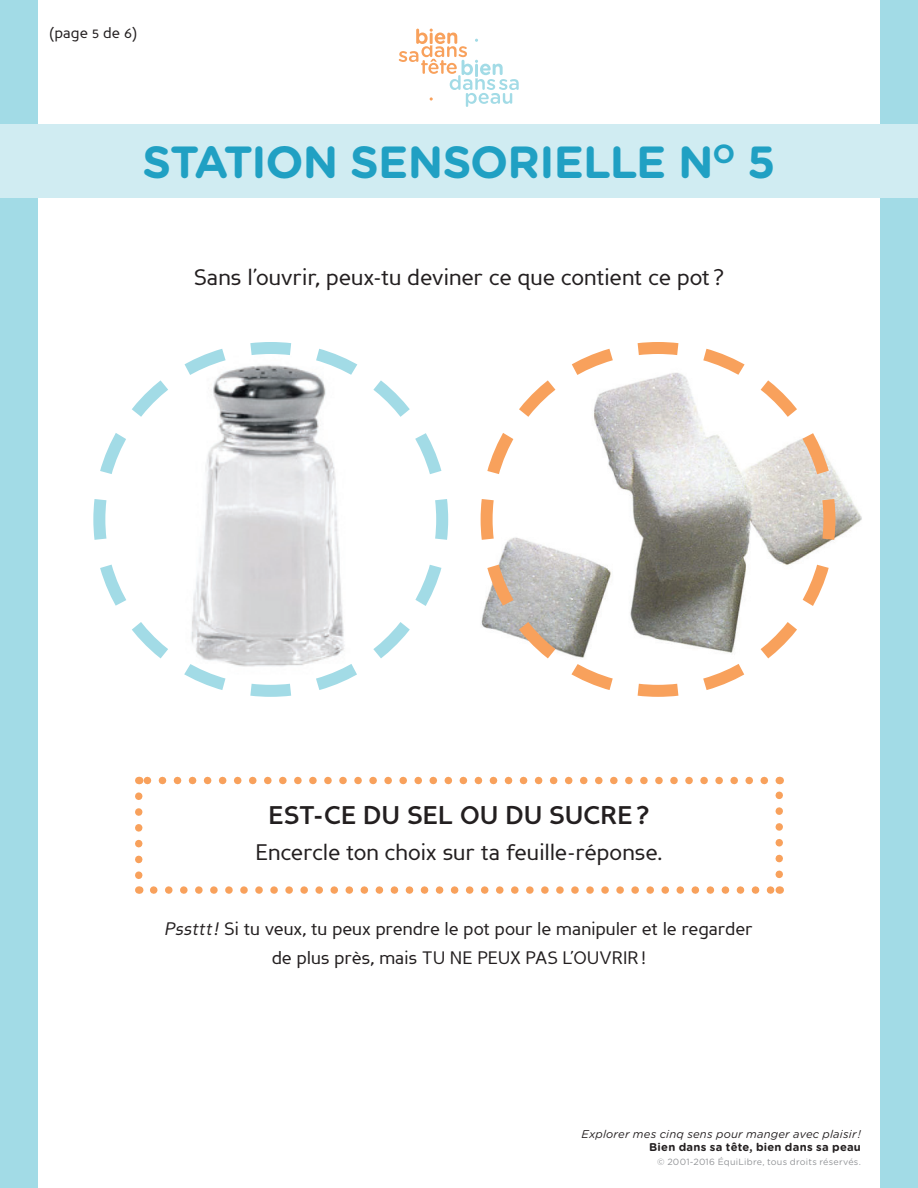
<style>
.page{position:relative;width:918px;height:1188px;background:#fff}
.page>*{position:absolute;margin:0;border:0;box-sizing:border-box;transform-origin:0 0}
.t1{font:700 45px "Gotham Rounded";letter-spacing:-.02em;color:#20a0c3}
.t2{font:700 25.5px "Perspective Sans";color:#231f20}
.t3{font:22.5px "Perspective Sans";letter-spacing:-.015em;color:#231f20}
.t4{font:18px/28.5px "Perspective Sans";letter-spacing:-.01em;color:#231f20;text-align:center}
.t5{font:15px "Perspective Sans";color:#231f20}
.t6{font:italic 11.25px "Gotham Rounded";letter-spacing:.02em;color:#231f20}
.t7{font:700 11.25px "Gotham Rounded";letter-spacing:.025em;color:#231f20}
.t8{font:9px "Gotham Rounded";letter-spacing:.025em;color:#939598}
.s1{font-style:italic}
</style>
<div class="page">
<div style="left:0;top:0;width:38px;height:1188px;background:#a2dbe6"></div>
<div style="left:880px;top:0;width:38px;height:1188px;background:#a2dbe6"></div>
<div style="left:0;top:124px;width:918px;height:74px;background:#d0ecf2"></div>
<svg style="left:399px;top:29px;width:120px;height:78px"></svg>
<img style="left:841px;top:481px;width:21px;height:54px">
<svg style="left:154px;top:886px;width:618px;height:8px"></svg>
<svg style="left:146px;top:777px;width:618px;height:7px"></svg>
<svg style="left:135px;top:796px;width:7px;height:98px"></svg>
<svg style="left:776px;top:777px;width:7px;height:97px"></svg>
<svg style="left:93px;top:342px;width:356px;height:355px"></svg>
<svg style="left:480px;top:342px;width:361px;height:355px"></svg>
<p class="t5" style="left:50px;top:24px;width:89px">(page 5 de 6)</p>
<h1 class="t1" style="left:142px;top:135px;width:635px">STATION SENSORIELLE N<sup>O</sup> 5</h1>
<p class="t3" style="left:194px;top:265px;width:532px">Sans l’ouvrir, peux-tu deviner ce que contient ce pot ?</p>
<h2 class="t2" style="left:269px;top:800px;width:382px">EST-CE DU SEL OU DU SUCRE ?</h2>
<p class="t3" style="left:256px;top:839px;width:408px">Encercle ton choix sur ta feuille-réponse.</p>
<p class="t4" style="left:165px;top:915px;width:589px"><span class="s1">Pssttt !</span> Si tu veux, tu peux prendre le pot pour le manipuler et le regarder de plus près, mais TU NE PEUX PAS L’OUVRIR !</p>
<p class="t6" style="left:581px;top:1127px;width:281px">Explorer mes cinq sens pour manger avec plaisir !</p>
<p class="t7" style="left:649px;top:1140px;width:213px">Bien dans sa tête, bien dans sa peau</p>
<p class="t8" style="left:657px;top:1156px;width:205px">© 2001-2016 ÉquiLibre, tous droits réservés.</p>
</div>
